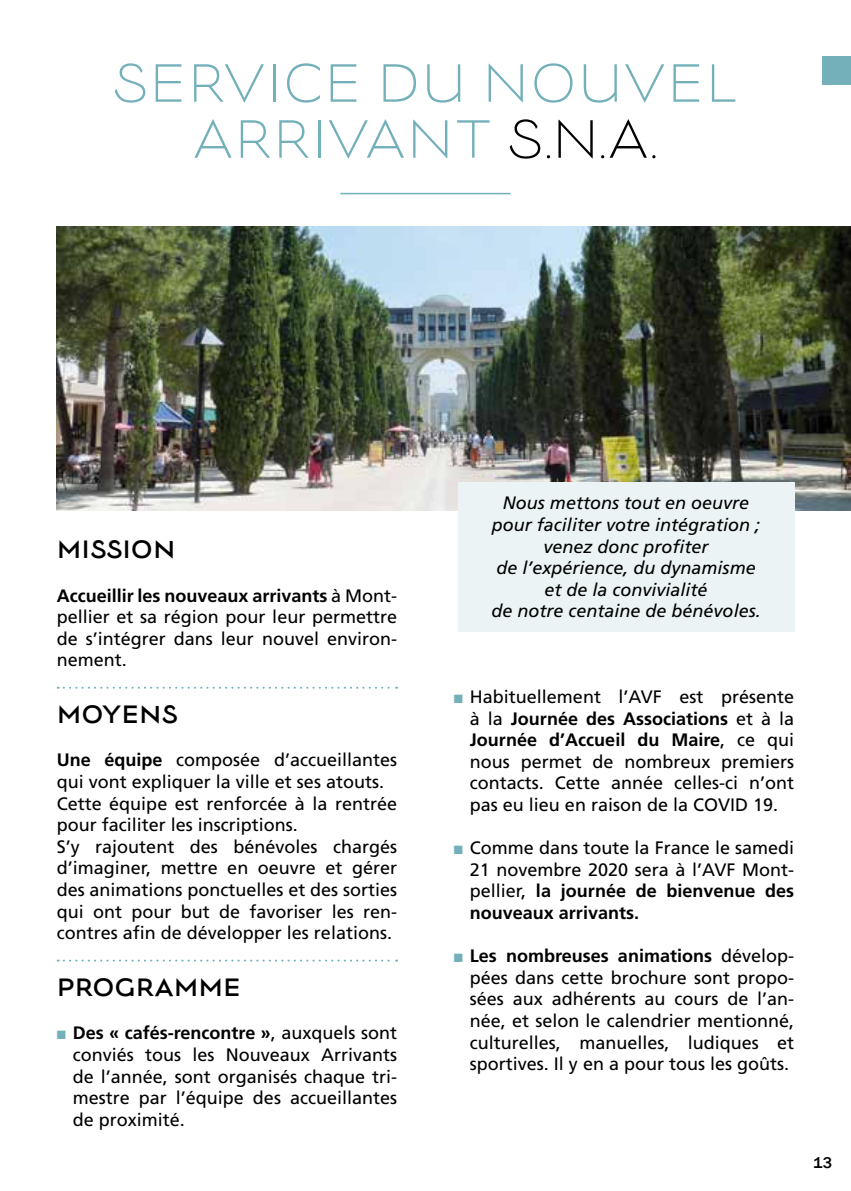
<style>
.page{position:relative;width:851px;height:1191px;background:#fff}
.page>*{position:absolute;margin:0;border:0;box-sizing:border-box;transform-origin:0 0}
.t1{font:300 60px/56px "Lucien";color:#73b0b9;text-align:center}
.t2{font:28px "Lucien";color:#000}
.t3{font:18px/21.6px "Frutiger";color:#000;text-align:justify}
.t4{font:italic 18px/21.6px "Frutiger";color:#000;text-align:center}
.t5{font:500 16px "Franklin Gothic";color:#000}
.s1{color:#000}
.s2{font-weight:700}
.s3{color:#73b0b9}
</style>
<div class="page">
<div style="left:822px;top:57px;width:28px;height:28px;background:#73b0b9"></div>
<hr style="left:340px;top:193px;width:170px;height:1px;background:#73b0b9">
<svg style="left:58px;top:686px;width:339px;height:2px"></svg>
<svg style="left:58px;top:959px;width:339px;height:2px"></svg>
<img style="left:57px;top:227px;width:793px;height:283px">
<div style="left:458px;top:482px;width:336px;height:149px;background:#ebf3f4"></div>
<h1 class="t1" style="left:112px;top:59px;width:629px">SERVICE DU NOUVEL<br>ARRIVANT <span class="s1">S.N.A.</span></h1>
<h2 class="t2" style="left:57px;top:537px;width:120px">MISSION</h2>
<p class="t3" style="left:57px;top:584px;width:342px"><span class="s2">Accueillir les nouveaux arrivants</span> à Mont&shy;pellier et sa région pour leur permettre de s’intégrer dans leur nouvel environ&shy;nement.</p>
<h2 class="t2" style="left:57px;top:701px;width:123px">MOYENS</h2>
<p class="t3" style="left:57px;top:749px;width:342px;text-align:left"><span class="s2">Une équipe</span> composée d’accueillantes qui vont expliquer la ville et ses atouts.<br>Cette équipe est renforcée à la rentrée pour faciliter les inscriptions.<br>S’y rajoutent des bénévoles chargés d’imaginer, mettre en oeuvre et gérer des animations ponctuelles et des sorties qui ont pour but de favoriser les ren&shy;contres afin de développer les relations.</p>
<h2 class="t2" style="left:57px;top:974px;width:186px">PROGRAMME</h2>
<p class="t3" style="left:73px;top:1022px;width:326px;text-indent:-16px"><span class="s3">■</span> <span class="s2">Des « cafés-rencontre »</span>, auxquels sont conviés tous les Nouveaux Arrivants de l’année, sont organisés chaque tri&shy;mestre par l’équipe des accueillantes de proximité.</p>
<p class="t4" style="left:491px;top:492px;width:271px">Nous mettons tout en oeuvre pour faciliter votre intégration ; venez donc profiter<br>de l’expérience, du dynamisme et de la convivialité<br>de notre centaine de bénévoles.</p>
<p class="t3" style="left:470px;top:686px;width:326px;text-indent:-16px"><span class="s3">■</span> Habituellement l’AVF est présente à la <span class="s2">Journée des Associations</span> et à la <span class="s2">Journée d’Accueil du Maire</span>, ce qui nous permet de nombreux premiers contacts. Cette année celles-ci n’ont pas eu lieu en raison de la COVID 19.</p>
<p class="t3" style="left:470px;top:837px;width:326px;text-indent:-16px"><span class="s3">■</span> Comme dans toute la France le samedi 21 novembre 2020 sera à l’AVF Mont&shy;pellier, <span class="s2">la journée de bienvenue des nouveaux arrivants.</span></p>
<p class="t3" style="left:470px;top:945px;width:326px;text-indent:-16px"><span class="s3">■</span> <span class="s2">Les nombreuses animations</span> dévelop&shy;pées dans cette brochure sont propo&shy;sées aux adhérents au cours de l’an&shy;née, et selon le calendrier mentionné, culturelles, manuelles, ludiques et sportives. Il y en a pour tous les goûts.</p>
<p class="t5" style="left:813px;top:1153px;width:20px">13</p>
</div>
